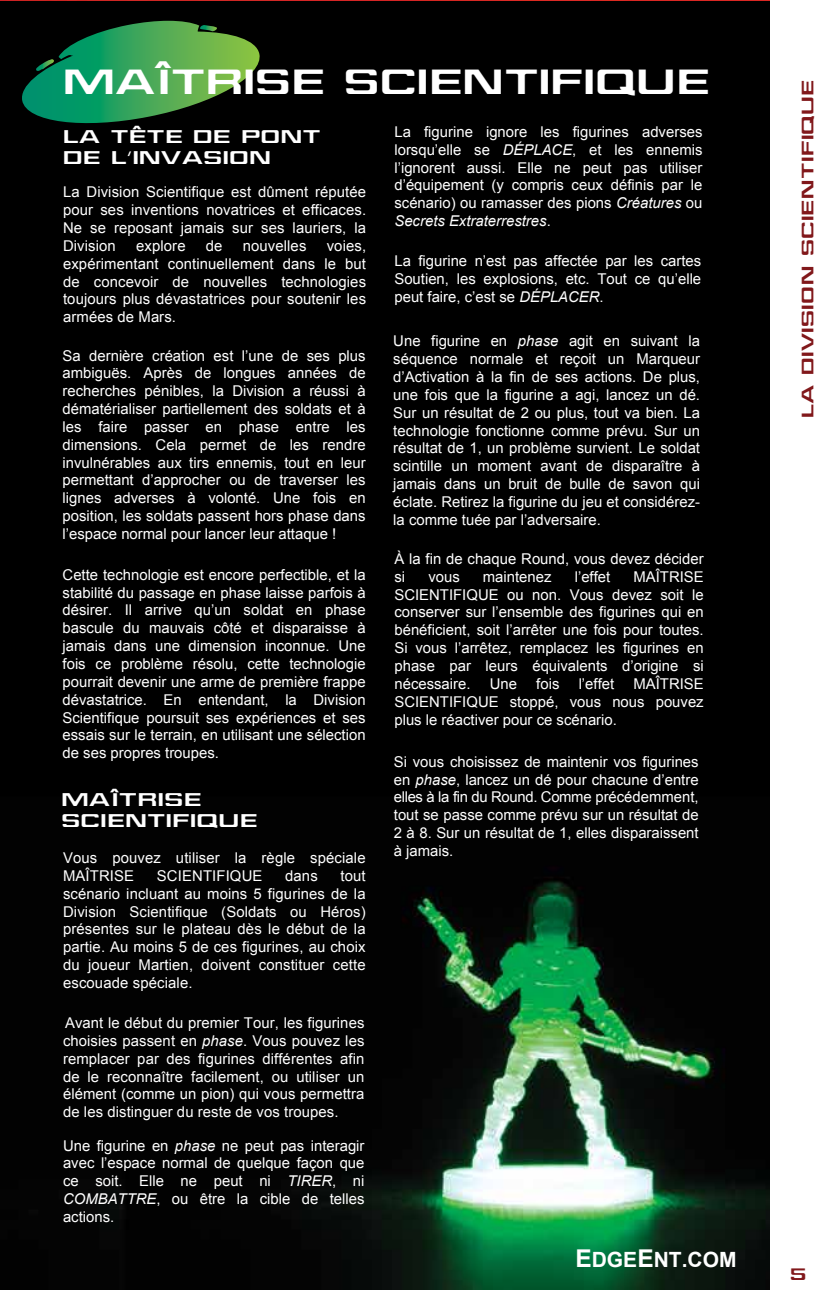
<style>
.page{position:relative;width:834px;height:1290px;background:#fff}
.page>*{position:absolute;margin:0;border:0;box-sizing:border-box;transform-origin:0 0}
.t1{font:33.25px "Jefferies Extended";color:#fff}
.t2{font:700 21px "Arial";color:#fff}
.t3{font:17.5px/21px "Jefferies Extended";letter-spacing:.02em;color:#fff}
.t4{font:15.75px "Jefferies Extended";letter-spacing:.025em;color:#81181b}
.t5{font:14.88px/17.8px "Arial";color:#fff;text-align:justify}
.s1{font-style:italic}
.s2{font-size:24.5px}
</style>
<div class="page">
<img style="left:0;top:1px;width:770px;height:1289px">
<svg style="left:19px;top:21px;width:244px;height:109px;background:#256b39"></svg>
<h1 class="t1" style="left:63px;top:58px;width:648px">MAÎTRISE SCIENTIFIQUE</h1>
<p class="t3" style="left:63px;top:126px;width:259px">LA TÊTE DE PONT<br>DE L’INVASION</p>
<p class="t5" style="left:63px;top:183px;width:304px">La Division Scientifique est dûment réputée pour ses inventions novatrices et efficaces.<br>Ne se reposant jamais sur ses lauriers, la Division</p>
<p class="t5" style="left:63px;top:237px;width:304px;text-indent:263px">voies, expérimentant continuellement dans le but de concevoir de nouvelles technologies toujours plus dévastatrices pour soutenir les armées de Mars.</p>
<p class="t5" style="left:63px;top:346px;width:304px">Sa dernière création est l’une de ses plus ambiguës. Après de longues années de recherches pénibles, la Division a réussi à dématérialiser partiellement des soldats et à les faire passer en phase entre les dimensions. Cela permet de les rendre invulnérables aux tirs ennemis, tout en leur permettant d’approcher ou de traverser les lignes adverses à volonté. Une fois en position, les soldats passent hors phase dans l’espace normal pour lancer leur attaque !</p>
<p class="t5" style="left:63px;top:566px;width:304px">Cette technologie est encore perfectible, et la stabilité du passage en phase laisse parfois à désirer. Il arrive qu’un soldat en phase bascule du mauvais côté et disparaisse à jamais dans une dimension inconnue. Une fois ce problème résolu, cette technologie pourrait devenir une arme de première frappe dévastatrice. En entendant, la Division Scientifique poursuit ses expériences et ses essais sur le terrain, en utilisant une sélection de ses propres troupes.</p>
<p class="t3" style="left:61px;top:789px;width:198px">MAÎTRISE<br>SCIENTIFIQUE</p>
<p class="t5" style="left:63px;top:849px;width:304px">Vous pouvez utiliser la règle spéciale<br>MAÎTRISE</p>
<p class="t5" style="left:136px;top:237px;width:51px">explore</p>
<p class="t5" style="left:206px;top:237px;width:18px">de</p>
<p class="t5" style="left:243px;top:237px;width:65px">nouvelles</p>
<p class="t5" style="left:157px;top:867px;width:107px">SCIENTIFIQUE</p>
<p class="t5" style="left:285px;top:867px;width:34px">dans</p>
<p class="t5" style="left:63px;top:867px;width:304px;text-indent:277px">tout scénario incluant au moins 5 figurines de la Division Scientifique (Soldats ou Héros) présentes sur le plateau dès le début de la partie. Au moins 5 de ces figurines, au choix du joueur Martien, doivent constituer cette escouade spéciale.</p>
<p class="t5" style="left:63px;top:1014px;width:303px">Avant le début du premier Tour, les figurines choisies passent en <span class="s1">phase</span>. Vous pouvez les remplacer par des figurines différentes afin de le reconnaître facilement, ou utiliser un élément (comme un pion) qui vous permettra de les distinguer du reste de vos troupes.</p>
<p class="t5" style="left:63px;top:1136px;width:303px">Une figurine en <span class="s1">phase</span> ne peut pas interagir avec l’espace normal de quelque façon que ce soit. Elle ne peut ni <span class="s1">TIRER</span>, ni <span class="s1">COMBATTRE</span>, ou être la cible de telles actions.</p>
<p class="t5" style="left:394px;top:123px;width:309px">La figurine ignore les figurines adverses lorsqu’elle se <span class="s1">DÉPLACE</span>, et les ennemis l’ignorent aussi. Elle ne peut pas utiliser d’équipement (y compris ceux définis par le scénario) ou ramasser des pions <span class="s1">Créatures</span> ou <span class="s1">Secrets Extraterrestres</span>.</p>
<p class="t5" style="left:394px;top:252px;width:308px">La figurine n’est pas affectée par les cartes Soutien, les explosions, etc. Tout ce qu’elle peut faire, c’est se <span class="s1">DÉPLACER</span>.</p>
<p class="t5" style="left:393px;top:332px;width:308px">Une figurine en <span class="s1">phase</span> agit en suivant la séquence normale et reçoit un Marqueur d’Activation à la fin de ses actions. De plus, une fois que la figurine a agi, lancez un dé.<br>Sur un résultat de 2 ou plus, tout va bien. La technologie fonctionne comme prévu. Sur un résultat de 1, un problème survient. Le soldat scintille un moment avant de disparaître à jamais dans un bruit de bulle de savon qui éclate. Retirez la figurine du jeu et considérez&shy;la comme tuée par l’adversaire.</p>
<p class="t5" style="left:394px;top:550px;width:311px">À la fin de chaque Round, vous devez décider si</p>
<p class="t5" style="left:394px;top:568px;width:311px;text-indent:239px">MAÎTRISE SCIENTIFIQUE ou non. Vous devez soit le conserver sur l’ensemble des figurines qui en bénéficient, soit l’arrêter une fois pour toutes.<br>Si vous l’arrêtez, remplacez les figurines en phase par leurs équivalents d’origine si nécessaire.</p>
<p class="t5" style="left:428px;top:568px;width:33px">vous</p>
<p class="t5" style="left:483px;top:568px;width:70px">maintenez</p>
<p class="t5" style="left:574px;top:568px;width:37px">l’effet</p>
<p class="t5" style="left:394px;top:675px;width:311px;text-indent:239px">MAÎTRISE SCIENTIFIQUE stoppé, vous nous pouvez plus le réactiver pour ce scénario.</p>
<p class="t5" style="left:394px;top:753px;width:306px">Si vous choisissez de maintenir vos figurines en <span class="s1">phase</span>, lancez un dé pour chacune d’entre elles à la fin du Round. Comme précédemment, tout se passe comme prévu sur un résultat de 2 à 8. Sur un résultat de 1, elles disparaissent à jamais.</p>
<p class="t5" style="left:489px;top:675px;width:29px">Une</p>
<p class="t5" style="left:536px;top:675px;width:25px">fois</p>
<p class="t5" style="left:578px;top:675px;width:37px">l’effet</p>
<h2 class="t2" style="left:575px;top:1246px;width:163px"><span class="s2">E</span>DGE<span class="s2">E</span>NT.COM</h2>
<p class="t4" style="left:796px;top:418px;width:340px;rotate:-90deg">LA DIVISION SCIENTIFIQUE</p>
<p class="t4" style="left:789px;top:1263px;width:18px">5</p>
</div>
